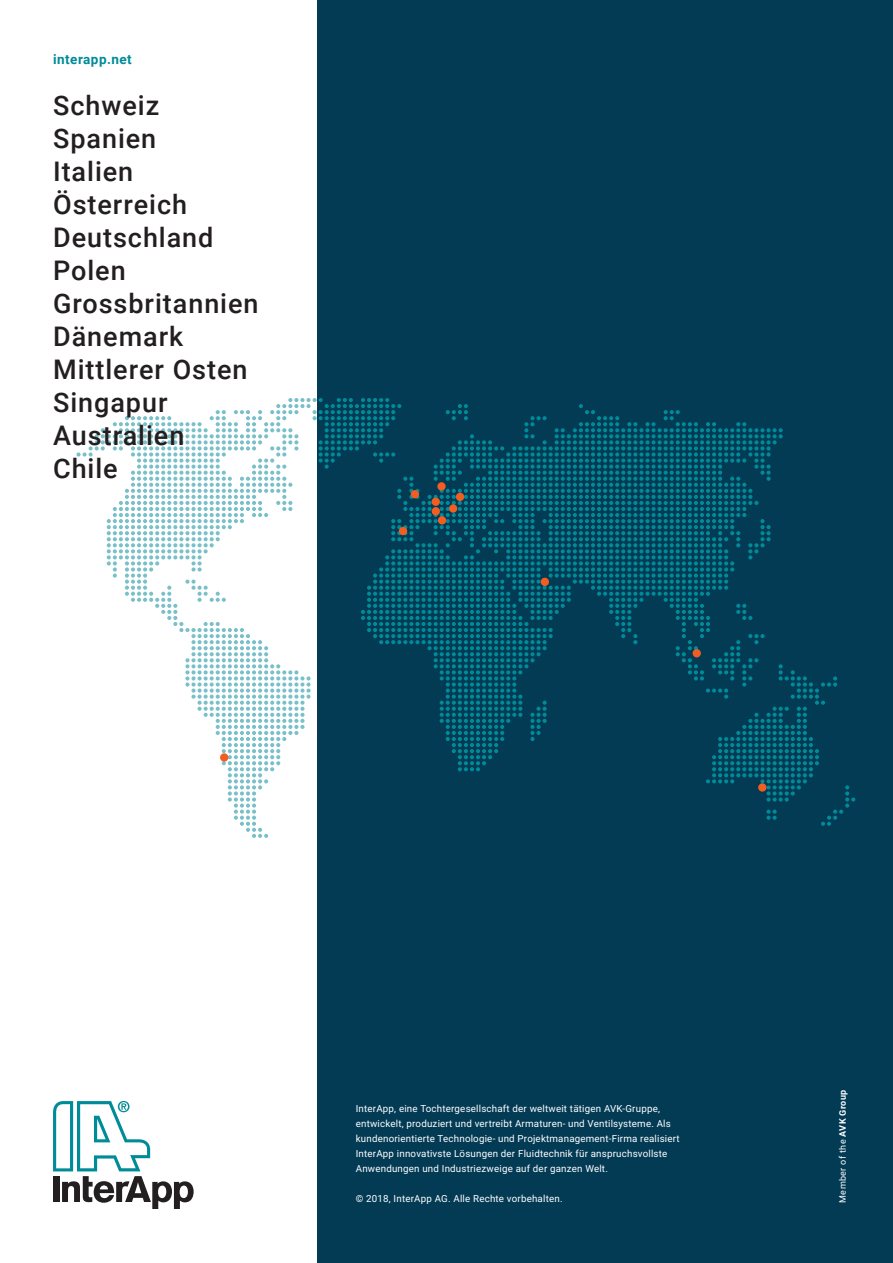
<style>
.page{position:relative;width:893px;height:1263px;background:#fff}
.page>*{position:absolute;margin:0;border:0;box-sizing:border-box;transform-origin:0 0}
.t1{font:500 27px "Roboto";letter-spacing:.035em;color:#231f20}
.t2{font:700 13.5px "Roboto";letter-spacing:.035em;color:#008b98}
.t3{font:9.75px "Roboto";letter-spacing:.02em;color:#fff}
.t4{font:9px "Roboto";letter-spacing:.04em;color:#fff}
.s1{font-weight:700}
</style>
<div class="page">
<div style="left:318px;top:0;width:575px;height:1263px;background:#033b55"></div>
<svg style="left:76px;top:398px;width:779px;height:440px"></svg>
<div style="left:411px;top:490px;width:8px;height:8px;background:#f25d21;border-radius:50%"></div>
<div style="left:437px;top:482px;width:9px;height:9px;background:#f25d21;border-radius:50%"></div>
<div style="left:541px;top:578px;width:8px;height:8px;background:#f25d21;border-radius:50%"></div>
<div style="left:220px;top:753px;width:8px;height:9px;background:#f25d21;border-radius:50%"></div>
<svg style="left:53px;top:1101px;width:141px;height:108px"></svg>
<p class="t2" style="left:53px;top:50px;width:80px">interapp.net</p>
<p class="t1" style="left:53px;top:87px;width:108px">Schweiz</p>
<p class="t1" style="left:53px;top:120px;width:105px">Spanien</p>
<p class="t1" style="left:53px;top:153px;width:82px">Italien</p>
<p class="t1" style="left:53px;top:186px;width:136px">Österreich</p>
<p class="t1" style="left:53px;top:219px;width:162px">Deutschland</p>
<p class="t1" style="left:53px;top:252px;width:74px">Polen</p>
<p class="t1" style="left:53px;top:285px;width:207px">Grossbritannien</p>
<p class="t1" style="left:53px;top:318px;width:132px">Dänemark</p>
<p class="t1" style="left:53px;top:351px;width:196px">Mittlerer Osten</p>
<p class="t1" style="left:53px;top:384px;width:116px">Singapur</p>
<p class="t1" style="left:53px;top:417px;width:133px">Australien</p>
<p class="t1" style="left:53px;top:450px;width:66px">Chile</p>
<p class="t3" style="left:356px;top:1102px;width:306px">InterApp, eine Tochtergesellschaft der weltweit tätigen AVK-Gruppe,</p>
<p class="t3" style="left:356px;top:1117px;width:317px">entwickelt, produziert und vertreibt Armaturen- und Ventilsysteme. Als</p>
<p class="t3" style="left:356px;top:1132px;width:325px">kundenorientierte Technologie- und Projektmanagement-Firma realisiert</p>
<p class="t3" style="left:356px;top:1147px;width:313px">InterApp innovativste Lösungen der Fluidtechnik für anspruchsvollste</p>
<p class="t3" style="left:356px;top:1162px;width:254px">Anwendungen und Industriezweige auf der ganzen Welt.</p>
<p class="t3" style="left:356px;top:1192px;width:208px">© 2018, InterApp AG. Alle Rechte vorbehalten.</p>
<p class="t4" style="left:836px;top:1203px;width:114px;rotate:-90deg">Member of the <span class="s1">AVK Group</span></p>
</div>
